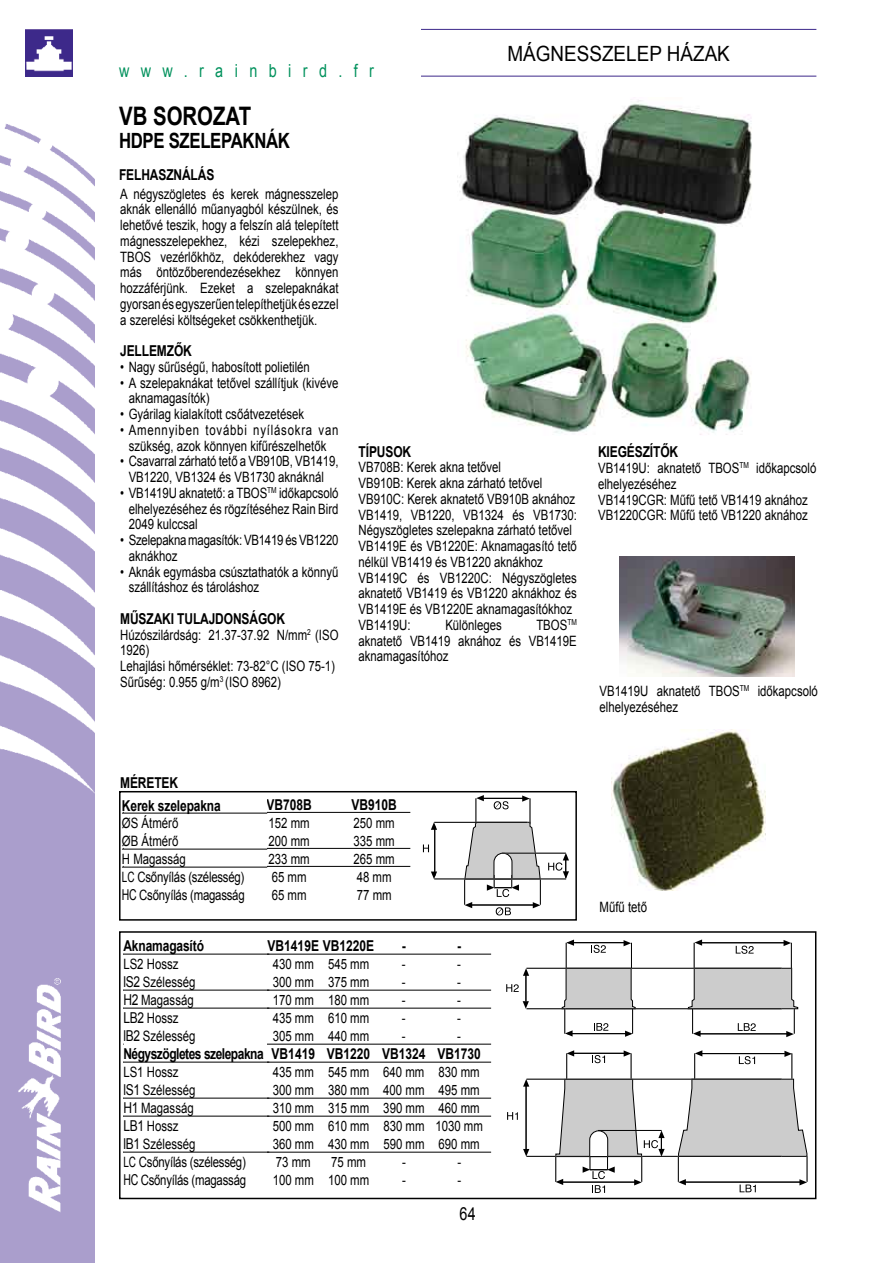
<style>
.page{position:relative;width:893px;height:1263px;background:#fff}
.page>*{position:absolute;margin:0;border:0;box-sizing:border-box;transform-origin:0 0}
.t1{font:700 25.5px "Arial";color:#000;scale:.8 1}
.t2{font:21px "Arial";color:#000;scale:.9 1}
.t3{font:700 21px "Arial";letter-spacing:-.02em;color:#000;scale:.8 1}
.t4{font:18px "Arial";letter-spacing:.795em;color:#00915c;scale:.8 1}
.t5{font:18px "Arial";color:#000;scale:.8 1}
.t6{font:700 15px "Arial";letter-spacing:-.01em;color:#000;scale:.8 1}
.t7{font:700 15px "Arial";letter-spacing:-.04em;color:#000;scale:.8 1}
.t8{font:14.25px/15.8px "Arial";color:#000;scale:.8 1}
.t9{font:14.25px/18px "Arial";letter-spacing:-.02em;color:#000;scale:.8 1}
.s1{font-size:15px}
</style>
<div class="page">
<img style="left:620px;top:556px;width:175px;height:120px">
<svg style="left:548px;top:853px;width:21px;height:26px"></svg>
<hr style="left:502px;top:853px;width:64px;height:1px;background:#000">
<hr style="left:434px;top:822px;width:93px;height:1px;background:#000">
<hr style="left:434px;top:879px;width:132px;height:1px;background:#000">
<svg style="left:431px;top:871px;width:6px;height:8px"></svg>
<svg style="left:431px;top:822px;width:6px;height:8px"></svg>
<hr style="left:434px;top:826px;width:1px;height:50px;background:#000">
<svg style="left:423px;top:844px;width:6px;height:8px"></svg>
<svg style="left:464px;top:795px;width:77px;height:120px"></svg>
<div style="left:119px;top:931px;width:697px;height:268px;border:2px solid #000"></div>
<div style="left:119px;top:791px;width:458px;height:130px;border:2px solid #000"></div>
<hr style="left:526px;top:968px;width:256px;height:1px;background:#000">
<hr style="left:526px;top:1008px;width:256px;height:1px;background:#000">
<hr style="left:526px;top:1079px;width:256px;height:1px;background:#000">
<hr style="left:526px;top:1156px;width:256px;height:1px;background:#000">
<svg style="left:523px;top:1149px;width:6px;height:7px"></svg>
<svg style="left:523px;top:1079px;width:6px;height:8px"></svg>
<hr style="left:526px;top:1083px;width:1px;height:68px;background:#000">
<svg style="left:507px;top:1112px;width:11px;height:8px"></svg>
<svg style="left:506px;top:968px;width:23px;height:41px"></svg>
<svg style="left:678px;top:1050px;width:130px;height:142px"></svg>
<svg style="left:687px;top:939px;width:112px;height:98px"></svg>
<svg style="left:555px;top:1050px;width:110px;height:143px"></svg>
<svg style="left:561px;top:939px;width:75px;height:98px"></svg>
<hr style="left:123px;top:954px;width:368px;height:1px;background:#000">
<hr style="left:123px;top:990px;width:368px;height:1px;background:#000">
<hr style="left:123px;top:1008px;width:368px;height:1px;background:#000">
<hr style="left:123px;top:1044px;width:368px;height:1px;background:#000">
<hr style="left:123px;top:1062px;width:368px;height:1px;background:#000">
<hr style="left:123px;top:1098px;width:368px;height:1px;background:#000">
<hr style="left:123px;top:1116px;width:368px;height:1px;background:#000">
<hr style="left:123px;top:1152px;width:368px;height:1px;background:#000">
<div style="left:124px;top:936px;width:142px;height:259px;background:#fff"></div>
<hr style="left:123px;top:812px;width:287px;height:1px;background:#000">
<hr style="left:123px;top:848px;width:287px;height:1px;background:#000">
<hr style="left:123px;top:866px;width:287px;height:1px;background:#000">
<div style="left:124px;top:795px;width:142px;height:121px;background:#fff"></div>
<img style="left:612px;top:729px;width:154px;height:161px">
<img style="left:457px;top:100px;width:295px;height:335px">
<hr style="left:421px;top:76px;width:395px;height:1px;background:#3c288a">
<hr style="left:421px;top:29px;width:395px;height:1px;background:#3c288a">
<img style="left:26px;top:30px;width:46px;height:47px">
<img style="left:0;top:124px;width:95px;height:1139px">
<hr style="left:123px;top:954px;width:146px;height:1px;background:#000">
<hr style="left:123px;top:990px;width:146px;height:1px;background:#000">
<hr style="left:123px;top:1008px;width:146px;height:1px;background:#000">
<hr style="left:123px;top:1062px;width:146px;height:1px;background:#000">
<hr style="left:123px;top:1098px;width:146px;height:1px;background:#000">
<hr style="left:123px;top:1116px;width:146px;height:1px;background:#000">
<hr style="left:123px;top:1152px;width:146px;height:1px;background:#000">
<hr style="left:122px;top:813px;width:145px;height:1px;background:#000">
<hr style="left:122px;top:849px;width:145px;height:1px;background:#000">
<hr style="left:122px;top:867px;width:145px;height:1px;background:#000">
<p class="t4" style="left:119px;top:58px;width:320px">www.rainbird.fr</p>
<h1 class="t1" style="left:119px;top:99px;width:167px">VB SOROZAT</h1>
<h2 class="t3" style="left:119px;top:127px;width:215px">HDPE SZELEPAKNÁK</h2>
<p class="t6" style="left:119px;top:164px;width:121px">FELHASZNÁLÁS</p>
<h2 class="t2" style="left:508px;top:39px;width:249px">MÁGNESSZELEP HÁZAK</h2>
<p class="t8" style="left:120px;top:186px;width:274px;text-align:justify">A négyszögletes és kerek mágnesszelep aknák ellenálló műanyagból készülnek, és lehetővé teszik, hogy a felszín alá telepített mágnesszelepekhez, kézi szelepekhez, TBOS vezérlőkhöz, dekóderekhez vagy más öntözőberendezésekhez könnyen hozzáférjünk. Ezeket a szelepaknákat gyorsan és egyszerűen telepíthetjük és ezzel a szerelési költségeket csökkenthetjük.</p>
<p class="t6" style="left:120px;top:341px;width:91px">JELLEMZŐK</p>
<p class="t8" style="left:120px;top:359px;width:239px">• Nagy sűrűségű, habosított polietilén</p>
<p class="t8" style="left:129px;top:375px;width:264px;text-indent:-8px">• A szelepaknákat tetővel szállítjuk (kivéve aknamagasítók)</p>
<p class="t8" style="left:120px;top:406px;width:231px">• Gyárilag kialakított csőátvezetések</p>
<p class="t8" style="left:120px;top:422px;width:274px;text-align:center">• Amennyiben további nyílásokra van szükség, azok könnyen kifűrészelhetők</p>
<p class="t8" style="left:120px;top:454px;width:274px;text-align:center">• Csavarral zárható tető a VB910B, VB1419,<br>VB1220, VB1324 és VB1730 aknáknál</p>
<p class="t8" style="left:129px;top:485px;width:264px;text-align:justify;text-indent:-8px">• VB1419U aknatető: a TBOS<sup>TM</sup> időkapcsoló elhelyezéséhez és rögzítéséhez Rain Bird 2049 kulccsal</p>
<p class="t8" style="left:129px;top:532px;width:264px;text-indent:-8px">• Szelepakna magasítók: VB1419 és VB1220 aknákhoz</p>
<p class="t8" style="left:129px;top:564px;width:264px;text-indent:-8px">• Aknák egymásba csúsztathatók a könnyű szállításhoz és tároláshoz</p>
<p class="t6" style="left:120px;top:609px;width:208px">MŰSZAKI TULAJDONSÁGOK</p>
<p class="t8" style="left:120px;top:627px;width:274px">Húzószilárdság: 21.37-37.92 N/mm<sup>2</sup> (ISO<br>1926)<br>Lehajlási hőmérséklet: 73-82°C (ISO 75-1)<br>Sűrűség: 0.955 g/m<sup>3</sup> (ISO 8962)</p>
<p class="t6" style="left:359px;top:441px;width:67px">TÍPUSOK</p>
<p class="t8" style="left:359px;top:460px;width:274px">VB708B: Kerek akna tetővel<br>VB910B: Kerek akna zárható tetővel VB910C: Kerek aknatető VB910B aknához VB1419, VB1220, VB1324 és VB1730:<br>Négyszögletes szelepakna zárható tetővel VB1419E és VB1220E: Aknamagasító tető nélkül VB1419 és VB1220 aknákhoz VB1419C és VB1220C: Négyszögletes aknatető VB1419 és VB1220 aknákhoz és VB1419E és VB1220E aknamagasítókhoz VB1419U:</p>
<p class="t8" style="left:359px;top:617px;width:274px;text-align:justify;text-indent:178px">TBOS<sup>TM </sup>aknatető VB1419 aknához és VB1419E aknamagasítóhoz</p>
<p class="t8" style="left:445px;top:617px;width:72px">Különleges</p>
<p class="t6" style="left:598px;top:442px;width:102px">KIEGÉSZÍTŐK</p>
<p class="t8" style="left:598px;top:460px;width:274px">VB1419U: aknatető TBOS<sup>TM</sup> időkapcsoló elhelyezéséhez<br>VB1419CGR: Műfű tető VB1419 aknához<br>VB1220CGR: Műfű tető VB1220 aknához</p>
<p class="t8" style="left:600px;top:683px;width:274px">VB1419U aknatető TBOS<sup>TM</sup> időkapcsoló elhelyezéséhez</p>
<p class="t6" style="left:120px;top:772px;width:74px">MÉRETEK</p>
<p class="t6" style="left:122px;top:796px;width:125px">Kerek szelepakna</p>
<p class="t9" style="left:122px;top:814px;width:155px">ØS Átmérő<br>ØB Átmérő<br>H Magasság<br>LC Csőnyílás (szélesség)<br><span class="s1">HC</span> Csőnyílás (magasság</p>
<p class="t6" style="left:266px;top:794px;width:58px">VB708B</p>
<p class="t6" style="left:352px;top:794px;width:58px">VB910B</p>
<p class="t8" style="left:269px;top:815px;width:53px">152 mm</p>
<p class="t8" style="left:354px;top:815px;width:53px">250 mm</p>
<p class="t8" style="left:269px;top:833px;width:53px">200 mm</p>
<p class="t8" style="left:354px;top:833px;width:53px">335 mm</p>
<p class="t8" style="left:269px;top:851px;width:53px">233 mm</p>
<p class="t8" style="left:354px;top:851px;width:53px">265 mm</p>
<p class="t8" style="left:272px;top:869px;width:45px">65 mm</p>
<p class="t8" style="left:357px;top:869px;width:45px">48 mm</p>
<p class="t8" style="left:272px;top:887px;width:45px">65 mm</p>
<p class="t8" style="left:357px;top:887px;width:45px">77 mm</p>
<p class="t6" style="left:123px;top:936px;width:102px">Aknamagasító</p>
<p class="t8" style="left:123px;top:955px;width:92px;line-height:18px">LS2 Hossz <span class="s1">lS2</span> Szélesség<br><span class="s1">H2</span> Magasság<br><span class="s1">LB2</span> Hossz <span class="s1">lB2</span> Szélesség</p>
<p class="t7" style="left:123px;top:1044px;width:177px">Négyszögletes szelepakna</p>
<p class="t8" style="left:123px;top:1063px;width:155px;line-height:18px">LS1 Hossz<br><span class="s1">lS1</span> Szélesség<br><span class="s1">H1</span> Magasság<br><span class="s1">LB1</span> Hossz<br><span class="s1">lB1</span> Szélesség<br>LC Csőnyílás (szélesség)<br><span class="s1">HC</span> Csőnyílás (magasság</p>
<p class="t6" style="left:268px;top:936px;width:135px">VB1419E VB1220E</p>
<p class="t6" style="left:402px;top:936px;width:6px">-</p>
<p class="t6" style="left:457px;top:936px;width:6px">-</p>
<p class="t8" style="left:273px;top:957px;width:122px">430 mm 545 mm</p>
<p class="t8" style="left:402px;top:957px;width:6px">-</p>
<p class="t8" style="left:457px;top:957px;width:6px">-</p>
<p class="t8" style="left:273px;top:975px;width:122px">300 mm 375 mm</p>
<p class="t8" style="left:402px;top:975px;width:6px">-</p>
<p class="t8" style="left:457px;top:975px;width:6px">-</p>
<p class="t8" style="left:273px;top:993px;width:122px">170 mm 180 mm</p>
<p class="t8" style="left:402px;top:993px;width:6px">-</p>
<p class="t8" style="left:457px;top:993px;width:6px">-</p>
<p class="t8" style="left:273px;top:1011px;width:122px">435 mm 610 mm</p>
<p class="t8" style="left:402px;top:1011px;width:6px">-</p>
<p class="t8" style="left:457px;top:1011px;width:6px">-</p>
<p class="t8" style="left:273px;top:1029px;width:122px">305 mm 440 mm</p>
<p class="t8" style="left:402px;top:1029px;width:6px">-</p>
<p class="t8" style="left:457px;top:1029px;width:6px">-</p>
<p class="t6" style="left:272px;top:1044px;width:263px">VB1419 VB1220 VB1324 VB1730</p>
<p class="t8" style="left:273px;top:1063px;width:264px;line-height:18px">435 mm 545 mm 640 mm 830 mm<br>300 mm 380 mm 400 mm 495 mm<br>310 mm 315 mm 390 mm 460 mm<br>500 mm 610 mm 830 mm 1030 mm<br>360 mm 430 mm 590 mm 690 mm<br>73 mm</p>
<p class="t8" style="left:331px;top:1155px;width:45px">75 mm</p>
<p class="t8" style="left:402px;top:1155px;width:6px">-</p>
<p class="t8" style="left:457px;top:1155px;width:6px">-</p>
<p class="t8" style="left:273px;top:1173px;width:122px">100 mm 100 mm</p>
<p class="t8" style="left:402px;top:1173px;width:6px">-</p>
<p class="t8" style="left:457px;top:1173px;width:6px">-</p>
<p class="t5" style="left:460px;top:1202px;width:22px">64</p>
<p class="t8" style="left:600px;top:899px;width:61px">Műfű tető</p>
</div>
